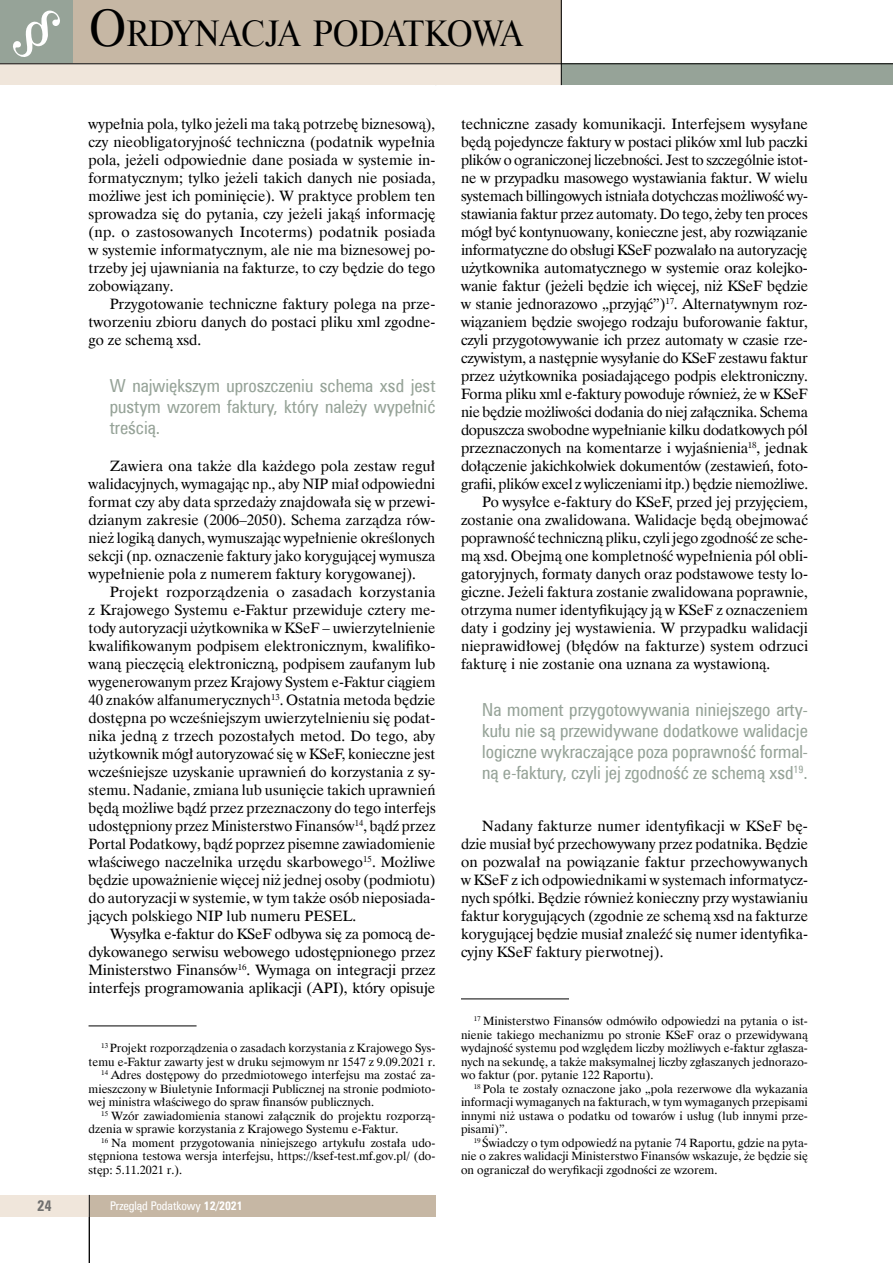
<style>
.page{position:relative;width:893px;height:1263px;background:#fff}
.page>*{position:absolute;margin:0;border:0;box-sizing:border-box;transform-origin:0 0}
.t1{font:34.65px "Dutch 801 Hd EU";letter-spacing:-.03em;color:#000;scale:.96 1}
.t2{font:18px/21px "Zurich Cn EU";color:#96a398;text-align:justify}
.t3{font:15px/18px "Dutch 801 EU Normal";letter-spacing:-.015em;color:#000;text-align:justify}
.t4{font:15px "Dutch 801 EU Normal";letter-spacing:.005em;color:#000}
.t5{font:700 15px "Zurich Cn EU";color:#6f6f6e}
.t6{font:12px/13.5px "Dutch 801 EU Normal";color:#000;text-align:justify}
.t7{font:12px "Zurich Cn EU";color:#fff}
.t8{font:700 12px "Zurich Cn EU";color:#fff}
.s1{font-size:49.5px}
.s2{font-weight:700}
</style>
<div class="page">
<div style="left:72px;top:0;width:489px;height:64px;background:#c6b7a4"></div>
<div style="left:561px;top:64px;width:332px;height:21px;background:#96a398"></div>
<div style="left:0;top:0;width:72px;height:64px;background:#96a398"></div>
<svg style="left:13px;top:11px;width:47px;height:46px"></svg>
<div style="left:0;top:64px;width:561px;height:21px;background:#f0e6db"></div>
<hr style="left:0;top:63px;width:893px;height:1px;background:#000">
<hr style="left:561px;top:0;width:1px;height:85px;background:#000">
<div style="left:89px;top:1195px;width:347px;height:21px;background:#c6b7a4"></div>
<div style="left:0;top:1195px;width:89px;height:21px;background:#f0e6db"></div>
<hr style="left:89px;top:1195px;width:1px;height:68px;background:#000">
<hr style="left:89px;top:1026px;width:108px;height:1px;background:#000">
<hr style="left:461px;top:999px;width:108px;height:1px;background:#000">
<h1 class="t1" style="left:89px;top:13px;width:453px"><span class="s1">O</span>RDYNACJA PODATKOWA</h1>
<p class="t3" style="left:89px;top:115px;width:349px">wypełnia pola, tylko jeżeli ma taką potrzebę biznesową), czy nieobligatoryjność techniczna (podatnik wypełnia pola, jeżeli odpowiednie dane posiada w systemie in&shy;formatycznym; tylko jeżeli takich danych nie posiada, możliwe jest ich pominięcie). W praktyce problem ten sprowadza się do pytania, czy jeżeli jakąś informację (np. o zastosowanych Incoterms) podatnik posiada w systemie informatycznym, ale nie ma biznesowej po&shy;trzeby jej ujawniania na fakturze, to czy będzie do tego zobowiązany.</p>
<p class="t3" style="left:89px;top:295px;width:348px;text-indent:21px">Przygotowanie techniczne faktury polega na prze&shy;tworzeniu zbioru danych do postaci pliku xml zgodne&shy;go ze schemą xsd.</p>
<p class="t2" style="left:110px;top:375px;width:327px">W największym uproszczeniu schema xsd jest pustym wzorem faktury, który należy wypełnić treścią.</p>
<p class="t3" style="left:89px;top:457px;width:348px;text-indent:21px">Zawiera ona także dla każdego pola zestaw reguł walidacyjnych, wymagając np., aby NIP miał odpowiedni format czy aby data sprzedaży znajdowała się w przewi&shy;dzianym zakresie (2006–2050). Schema zarządza rów&shy;nież logiką danych, wymuszając wypełnienie określonych sekcji (np. oznaczenie faktury jako korygującej wymusza wypełnienie pola z numerem faktury korygowanej).</p>
<p class="t3" style="left:89px;top:583px;width:349px;text-indent:21px">Projekt rozporządzenia o zasadach korzystania z Krajowego Systemu e-Faktur przewiduje cztery me&shy;tody autoryzacji użytkownika w KSeF – uwierzytelnienie kwalifikowanym podpisem elektronicznym, kwalifiko&shy;waną pieczęcią elektroniczną, podpisem zaufanym lub wygenerowanym przez Krajowy System e-Faktur ciągiem 40 znaków alfanumerycznych<sup>13</sup>. Ostatnia metoda będzie dostępna po wcześniejszym uwierzytelnieniu się podat&shy;nika jedną z trzech pozostałych metod. Do tego, aby użytkownik mógł autoryzować się w KSeF, konieczne jest wcześniejsze uzyskanie uprawnień do korzystania z sy&shy;stemu. Nadanie, zmiana lub usunięcie takich uprawnień będą możliwe bądź przez przeznaczony do tego interfejs udostępniony przez Ministerstwo Finansów<sup>14</sup>, bądź przez Portal Podatkowy, bądź poprzez pisemne zawiadomienie właściwego naczelnika urzędu skarbowego<sup>15</sup>. Możliwe będzie upoważnienie więcej niż jednej osoby (podmiotu) do autoryzacji w systemie, w tym także osób nieposiada&shy;jących polskiego NIP lub numeru PESEL.</p>
<p class="t3" style="left:89px;top:925px;width:349px;text-indent:21px">Wysyłka e-faktur do KSeF odbywa się za pomocą de&shy;dykowanego serwisu webowego udostępnionego przez Ministerstwo Finansów<sup>16</sup>. Wymaga on integracji przez interfejs programowania aplikacji (API), który opisuje</p>
<p class="t6" style="left:101px;top:1041px;width:336px"><sup>13</sup> Projekt rozporządzenia o zasadach korzystania z Krajowego Sys-</p>
<p class="t6" style="left:89px;top:1055px;width:348px">temu e-Faktur zawarty jest w druku sejmowym nr 1547 z 9.09.2021 r.</p>
<p class="t6" style="left:101px;top:1068px;width:336px"><sup>14</sup> Adres dostępowy do przedmiotowego interfejsu ma zostać za-</p>
<p class="t6" style="left:89px;top:1082px;width:348px">mieszczony w Biuletynie Informacji Publicznej na stronie podmioto-</p>
<p class="t6" style="left:89px;top:1095px;width:287px">wej ministra właściwego do spraw finansów publicznych.</p>
<p class="t6" style="left:101px;top:1109px;width:336px"><sup>15</sup> Wzór zawiadomienia stanowi załącznik do projektu rozporzą-</p>
<p class="t6" style="left:89px;top:1122px;width:312px">dzenia w sprawie korzystania z Krajowego Systemu e-Faktur.</p>
<p class="t6" style="left:101px;top:1136px;width:336px"><sup>16</sup> Na moment przygotowania niniejszego artykułu została udo-</p>
<p class="t6" style="left:89px;top:1149px;width:348px">stępniona testowa wersja interfejsu, https://ksef-test.mf.gov.pl/ (do-</p>
<p class="t6" style="left:89px;top:1163px;width:95px">stęp: 5.11.2021 r.).</p>
<p class="t5" style="left:37px;top:1197px;width:16px">24</p>
<p class="t7" style="left:110px;top:1198px;width:128px">Przegląd Podatkowy <span class="s2">4/2018</span></p>
<p class="t8" style="left:204px;top:1198px;width:40px">12/2021</p>
<p class="t3" style="left:461px;top:115px;width:349px">techniczne zasady komunikacji. Interfejsem wysyłane</p>
<p class="t3" style="left:461px;top:133px;width:348px">będą pojedyncze faktury w postaci plików xml lub paczki</p>
<p class="t3" style="left:461px;top:151px;width:348px">plików o ograniczonej liczebności. Jest to szczególnie istot-</p>
<p class="t3" style="left:461px;top:169px;width:348px">ne w przypadku masowego wystawiania faktur. W wielu</p>
<p class="t3" style="left:461px;top:187px;width:348px">systemach billingowych istniała dotychczas możliwość wy-</p>
<p class="t3" style="left:461px;top:205px;width:348px">stawiania faktur przez automaty. Do tego, żeby ten proces</p>
<p class="t3" style="left:461px;top:223px;width:348px">mógł być kontynuowany, konieczne jest, aby rozwiązanie</p>
<p class="t3" style="left:461px;top:241px;width:348px">informatyczne do obsługi KSeF pozwalało na autoryzację</p>
<p class="t3" style="left:461px;top:259px;width:348px">użytkownika automatycznego w systemie oraz kolejko-</p>
<p class="t3" style="left:461px;top:277px;width:349px">wanie faktur (jeżeli będzie ich więcej, niż KSeF będzie</p>
<p class="t3" style="left:461px;top:295px;width:348px">w stanie jednorazowo „przyjąć”)<sup>17</sup>. Alternatywnym roz-</p>
<p class="t3" style="left:461px;top:313px;width:349px">wiązaniem będzie swojego rodzaju buforowanie faktur,</p>
<p class="t3" style="left:461px;top:331px;width:348px">czyli przygotowywanie ich przez automaty w czasie rze-</p>
<p class="t3" style="left:461px;top:349px;width:349px">czywistym, a następnie wysyłanie do KSeF zestawu faktur</p>
<p class="t3" style="left:461px;top:367px;width:349px">przez użytkownika posiadającego podpis elektroniczny.</p>
<p class="t3" style="left:461px;top:385px;width:348px">Forma pliku xml e-faktury powoduje również, że w KSeF</p>
<p class="t3" style="left:461px;top:403px;width:349px">nie będzie możliwości dodania do niej załącznika. Schema</p>
<p class="t3" style="left:461px;top:421px;width:348px">dopuszcza swobodne wypełnianie kilku dodatkowych pól</p>
<p class="t3" style="left:461px;top:439px;width:348px">przeznaczonych na komentarze i wyjaśnienia<sup>18</sup>, jednak</p>
<p class="t3" style="left:461px;top:457px;width:348px">dołączenie jakichkolwiek dokumentów (zestawień, foto-</p>
<p class="t3" style="left:461px;top:475px;width:349px">grafii, plików excel z wyliczeniami itp.) będzie niemożliwe.</p>
<p class="t3" style="left:482px;top:493px;width:327px">Po wysyłce e-faktury do KSeF, przed jej przyjęciem,</p>
<p class="t3" style="left:461px;top:511px;width:348px">zostanie ona zwalidowana. Walidacje będą obejmować</p>
<p class="t3" style="left:461px;top:529px;width:348px">poprawność techniczną pliku, czyli jego zgodność ze sche-</p>
<p class="t3" style="left:461px;top:547px;width:348px">mą xsd. Obejmą one kompletność wypełnienia pól obli-</p>
<p class="t3" style="left:461px;top:565px;width:348px">gatoryjnych, formaty danych oraz podstawowe testy lo-</p>
<p class="t3" style="left:461px;top:583px;width:348px">giczne. Jeżeli faktura zostanie zwalidowana poprawnie,</p>
<p class="t3" style="left:461px;top:601px;width:349px">otrzyma numer identyfikujący ją w KSeF z oznaczeniem</p>
<p class="t3" style="left:461px;top:619px;width:348px">daty i godziny jej wystawienia. W przypadku walidacji</p>
<p class="t4" style="left:461px;top:636px;width:349px">nieprawidłowej (błędów na fakturze) system odrzuci</p>
<p class="t3" style="left:461px;top:655px;width:311px">fakturę i nie zostanie ona uznana za wystawioną.</p>
<p class="t2" style="left:482px;top:699px;width:327px">Na moment przygotowywania niniejszego arty&shy;kułu nie są przewidywane dodatkowe walidacje logiczne wykraczające poza poprawność formal&shy;ną e-faktury, czyli jej zgodność ze schemą xsd<sup>19</sup>.</p>
<p class="t3" style="left:461px;top:817px;width:349px;text-indent:21px">Nadany fakturze numer identyfikacji w KSeF bę&shy;dzie musiał być przechowywany przez podatnika. Będzie on pozwalał na powiązanie faktur przechowywanych w KSeF z ich odpowiednikami w systemach informatycz&shy;nych spółki. Będzie również konieczny przy wystawianiu faktur korygujących (zgodnie ze schemą xsd na fakturze korygującej będzie musiał znaleźć się numer identyfika&shy;cyjny KSeF faktury pierwotnej).</p>
<p class="t6" style="left:461px;top:1014px;width:348px;text-indent:13px"><sup>17</sup> Ministerstwo Finansów odmówiło odpowiedzi na pytania o ist&shy;nienie takiego mechanizmu po stronie KSeF oraz o przewidywaną wydajność systemu pod względem liczby możliwych e-faktur zgłasza&shy;nych na sekundę, a także maksymalnej liczby zgłaszanych jednorazo&shy;wo faktur (por. pytanie 122 Raportu).</p>
<p class="t6" style="left:461px;top:1082px;width:348px;text-indent:13px"><sup>18</sup> Pola te zostały oznaczone jako „pola rezerwowe dla wykazania informacji wymaganych na fakturach, w tym wymaganych przepisami innymi niż ustawa o podatku od towarów i usług (lub innymi prze&shy;pisami)”.</p>
<p class="t6" style="left:461px;top:1136px;width:348px;text-indent:13px"><sup>19</sup> Świadczy o tym odpowiedź na pytanie 74 Raportu, gdzie na pyta&shy;nie o zakres walidacji Ministerstwo Finansów wskazuje, że będzie się on ograniczał do weryfikacji zgodności ze wzorem.</p>
</div>
